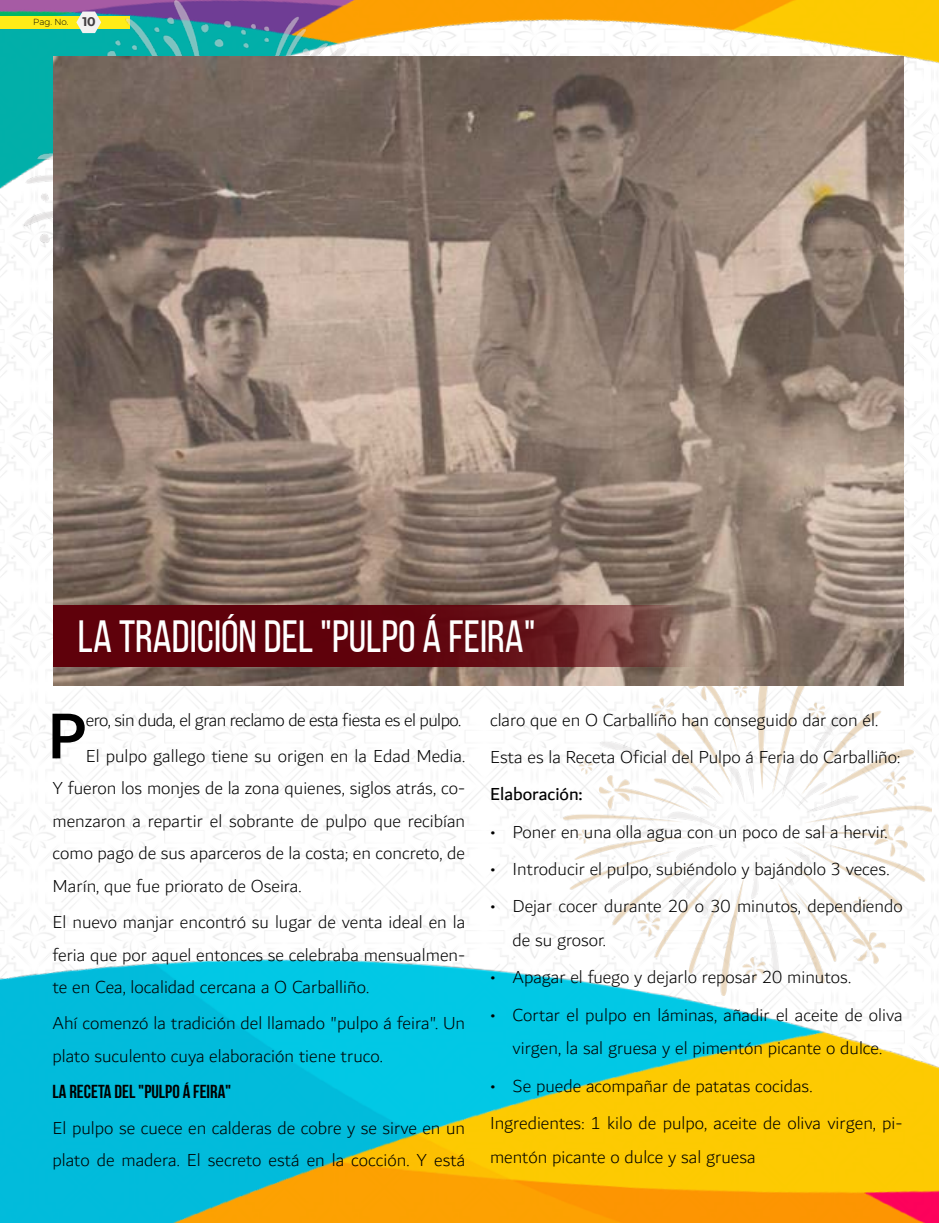
<style>
.page{position:relative;width:939px;height:1223px;background:#fff}
.page>*{position:absolute;margin:0;border:0;box-sizing:border-box;transform-origin:0 0}
.t1{font:500 68.88px "Dubai";color:#000}
.t2{font:45px "Bebas Neue";color:#fff}
.t3{font:300 18.75px/32.5px "Dubai";color:#000}
.t4{font:300 18.75px/36px "Dubai";letter-spacing:-.02em;color:#000}
.t5{font:700 18.75px "Bebas Neue";color:#000}
.t6{font:18.75px "Dubai";color:#000}
.t7{font:300 8.75px "Montserrat";color:#000}
.s1{font-weight:700;font-size:12.5px;color:#413d40}
</style>
<div class="page">
<img style="left:0;top:0;width:939px;height:221px">
<div style="left:0;top:16px;width:130px;height:12px;background:#ffec18"></div>
<img style="left:0;top:711px;width:939px;height:511px">
<img style="left:25px;top:0;width:361px;height:348px">
<img style="left:563px;top:667px;width:369px;height:328px">
<img style="left:53px;top:57px;width:851px;height:629px">
<svg style="left:53px;top:605px;width:797px;height:62px;fill:#600710"></svg>
<p class="t7" style="left:33px;top:16px;width:64px">Pag. No. <span class="s1">10</span></p>
<h2 class="t2" style="left:78px;top:612px;width:459px">LA TRADICIÓN DEL "PULPO Á FEIRA"</h2>
<h1 class="t1" style="left:47px;top:694px;width:41px">P</h1>
<p class="t4" style="left:86px;top:702px;width:381px">ero, sin duda, el gran reclamo de esta fiesta es el pulpo.<br>El pulpo gallego tiene su origen en la Edad Media.</p>
<p class="t3" style="left:53px;top:772px;width:414px;text-align:justify">Y fueron los monjes de la zona quienes, siglos atrás, co&shy;menzaron a repartir el sobrante de pulpo que recibían como pago de sus aparceros de la costa; en concreto, de Marín, que fue priorato de Oseira.</p>
<p class="t3" style="left:53px;top:906px;width:414px;text-align:justify">El nuevo manjar encontró su lugar de venta ideal en la feria que por aquel entonces se celebraba mensualmen&shy;te en Cea, localidad cercana a O Carballiño.</p>
<p class="t3" style="left:53px;top:1007px;width:414px">Ahí comenzó la tradición del llamado "pulpo á feira". Un plato suculento cuya elaboración tiene truco.</p>
<p class="t5" style="left:53px;top:1080px;width:180px">LA RECETA DEL "PULPO Á FEIRA"</p>
<p class="t3" style="left:53px;top:1111px;width:414px">El pulpo se cuece en calderas de cobre y se sirve en un plato de madera. El secreto está en la cocción. Y está</p>
<p class="t3" style="left:490px;top:701px;width:412px;line-height:37.2px">claro que en O Carballiño han conseguido dar con él.<br>Esta es la Receta Oficial del Pulpo á Feria do Carballiño:</p>
<p class="t6" style="left:490px;top:783px;width:94px">Elaboración:</p>
<p class="t3" style="left:490px;top:815px;width:399px">• Poner en una olla agua con un poco de sal a hervir.</p>
<p class="t3" style="left:490px;top:853px;width:401px">• Introducir el pulpo, subiéndolo y bajándolo 3 veces.</p>
<p class="t3" style="left:513px;top:889px;width:392px;line-height:33.8px;text-indent:-23px">• Dejar cocer durante 20 o 30 minutos, dependiendo de su grosor.</p>
<p class="t3" style="left:490px;top:961px;width:363px">• Apagar el fuego y dejarlo reposar 20 minutos.</p>
<p class="t3" style="left:490px;top:998px;width:414px;line-height:33.8px;text-align:center">• Cortar el pulpo en láminas, añadir el aceite de oliva virgen, la sal gruesa y el pimentón picante o dulce.</p>
<p class="t3" style="left:490px;top:1067px;width:414px;line-height:37.2px">• Se puede acompañar de patatas cocidas.<br>Ingredientes: 1 kilo de pulpo, aceite de oliva virgen, pi-</p>
<p class="t3" style="left:490px;top:1140px;width:267px">mentón picante o dulce y sal gruesa</p>
</div>
